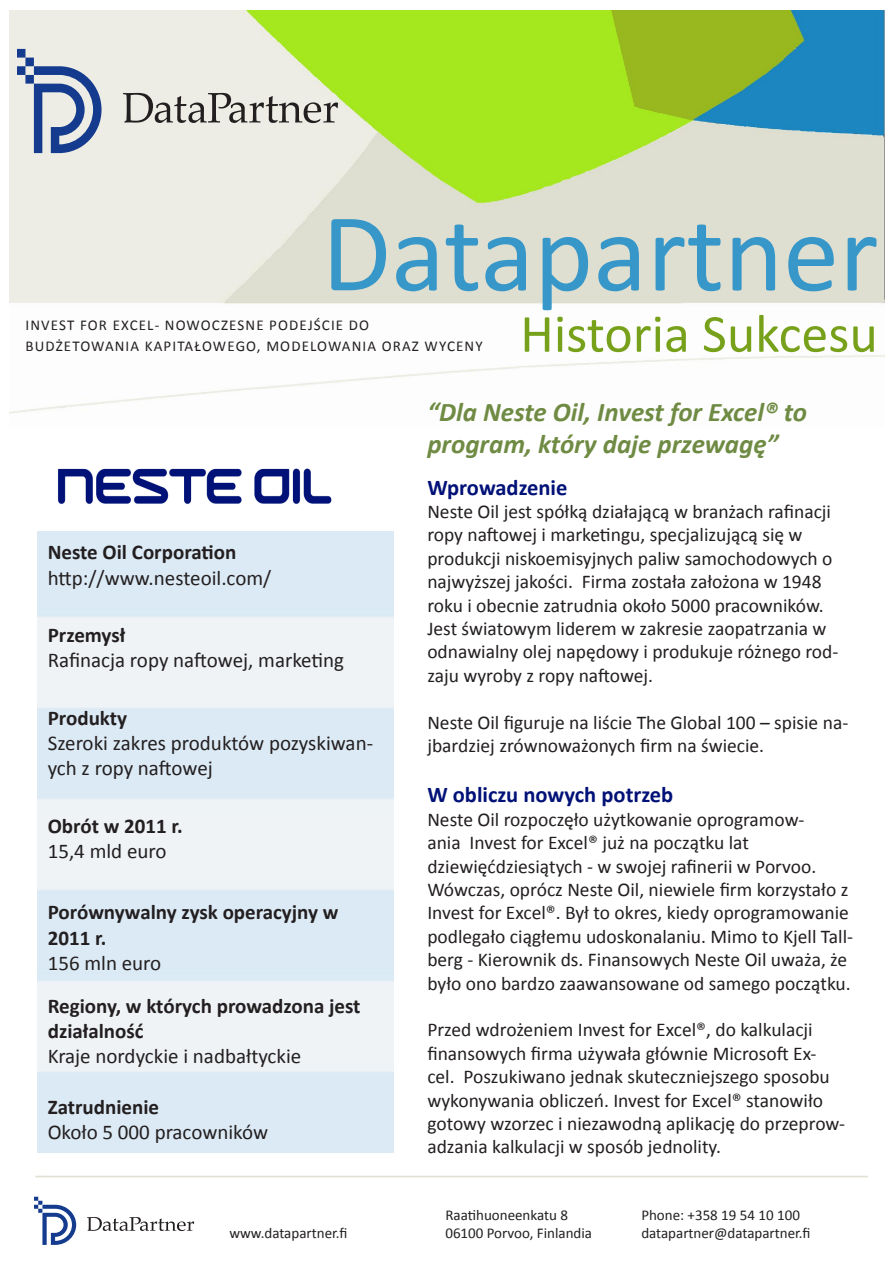
<style>
.page{position:relative;width:893px;height:1263px;background:#fff}
.page>*{position:absolute;margin:0;border:0;box-sizing:border-box;transform-origin:0 0}
.t1{font:112.5px "Calibri";color:#3797c8}
.t2{font:54px "Calibri";color:#78a11b}
.t3{font:italic 700 27px/32.4px "Calibri";color:#6f8b43}
.t4{font:700 22.5px "Calibri";color:#017}
.t5{font:21px/25.2px "Calibri";color:#231f20}
.t6{font:700 21px/25.2px "Calibri";color:#231f20}
.t7{font:19.5px/23.4px "Calibri";color:#231f20}
.t8{font:15px "Calibri";color:#231f20}
.t9{font:15px "Calibri";letter-spacing:.075em;color:#231f20}
</style>
<div class="page">
<img style="left:9px;top:11px;width:875px;height:403px">
<svg style="left:87px;top:1217px;width:107px;height:14px"></svg>
<svg style="left:34px;top:1197px;width:42px;height:48px"></svg>
<svg style="left:123px;top:93px;width:215px;height:30px;background:#b7b6b0"></svg>
<svg style="left:17px;top:49px;width:85px;height:104px;background:#a1aec6"></svg>
<img style="left:58px;top:468px;width:274px;height:36px">
<p class="t1" style="left:322px;top:183px;width:558px">Datapartner</p>
<p class="t2" style="left:520px;top:300px;width:359px">Historia Sukcesu</p>
<p class="t9" style="left:26px;top:316px;width:345px">INVEST FOR EXCEL- NOWOCZESNE PODEJŚCIE DO</p>
<p class="t9" style="left:26px;top:337px;width:459px">BUDŻETOWANIA KAPITAŁOWEGO, MODELOWANIA ORAZ WYCENY</p>
<p class="t6" style="left:48px;top:539px;width:190px">Neste Oil Corporation</p>
<p class="t5" style="left:48px;top:564px;width:225px">http://www.nesteoil.com/</p>
<p class="t6" style="left:48px;top:621px;width:79px">Przemysł</p>
<p class="t5" style="left:48px;top:647px;width:298px">Rafinacja ropy naftowej, marketing</p>
<p class="t6" style="left:48px;top:704px;width:81px">Produkty</p>
<p class="t5" style="left:48px;top:729px;width:327px">Szeroki zakres produktów pozyskiwan&shy;ych z ropy naftowej</p>
<p class="t6" style="left:48px;top:812px;width:136px">Obrót w 2011 r.</p>
<p class="t5" style="left:48px;top:837px;width:120px">15,4 mld euro</p>
<p class="t6" style="left:48px;top:899px;width:292px">Porównywalny zysk operacyjny w<br>2011 r.</p>
<p class="t5" style="left:48px;top:949px;width:115px">156 mln euro</p>
<p class="t6" style="left:48px;top:992px;width:314px">Regiony, w których prowadzona jest działalność</p>
<p class="t5" style="left:48px;top:1043px;width:255px">Kraje nordyckie i nadbałtyckie</p>
<p class="t6" style="left:48px;top:1093px;width:113px">Zatrudnienie</p>
<p class="t5" style="left:48px;top:1118px;width:222px">Około 5 000 pracowników</p>
<p class="t3" style="left:427px;top:394px;width:381px">“Dla Neste Oil, Invest for Excel® to program, który daje przewagę”</p>
<p class="t4" style="left:427px;top:473px;width:142px">Wprowadzenie</p>
<p class="t7" style="left:427px;top:499px;width:413px">Neste Oil jest spółką działającą w branżach rafinacji ropy naftowej i marketingu, specjalizującą się w produkcji niskoemisyjnych paliw samochodowych o najwyższej jakości. Firma została założona w 1948 roku i obecnie zatrudnia około 5000 pracowników.<br>Jest światowym liderem w zakresie zaopatrzania w odnawialny olej napędowy i produkuje różnego rod&shy;zaju wyroby z ropy naftowej.</p>
<p class="t7" style="left:427px;top:709px;width:423px">Neste Oil figuruje na liście The Global 100 – spisie na&shy;jbardziej zrównoważonych firm na świecie.</p>
<p class="t4" style="left:427px;top:781px;width:247px">W obliczu nowych potrzeb</p>
<p class="t7" style="left:427px;top:807px;width:427px">Neste Oil rozpoczęło użytkowanie oprogramow-<br>ania Invest for Excel® już na początku lat dziewięćdziesiątych - w swojej rafinerii w Porvoo.<br>Wówczas, oprócz Neste Oil, niewiele firm korzystało z Invest for Excel®. Był to okres, kiedy oprogramowanie podlegało ciągłemu udoskonalaniu. Mimo to Kjell Tall&shy;berg - Kierownik ds. Finansowych Neste Oil uważa, że było ono bardzo zaawansowane od samego początku.</p>
<p class="t7" style="left:427px;top:1017px;width:419px">Przed wdrożeniem Invest for Excel®, do kalkulacji finansowych firma używała głównie Microsoft Ex&shy;cel. Poszukiwano jednak skuteczniejszego sposobu wykonywania obliczeń. Invest for Excel® stanowiło gotowy wzorzec i niezawodną aplikację do przeprow&shy;adzania kalkulacji w sposób jednolity.</p>
<p class="t8" style="left:445px;top:1206px;width:124px">Raatihuoneenkatu 8</p>
<p class="t8" style="left:641px;top:1206px;width:160px">Phone: +358 19 54 10 100</p>
<p class="t8" style="left:229px;top:1224px;width:119px">www.datapartner.fi</p>
<p class="t8" style="left:445px;top:1224px;width:148px">06100 Porvoo, Finlandia</p>
<p class="t8" style="left:641px;top:1224px;width:171px">datapartner@datapartner.fi</p>
</div>
